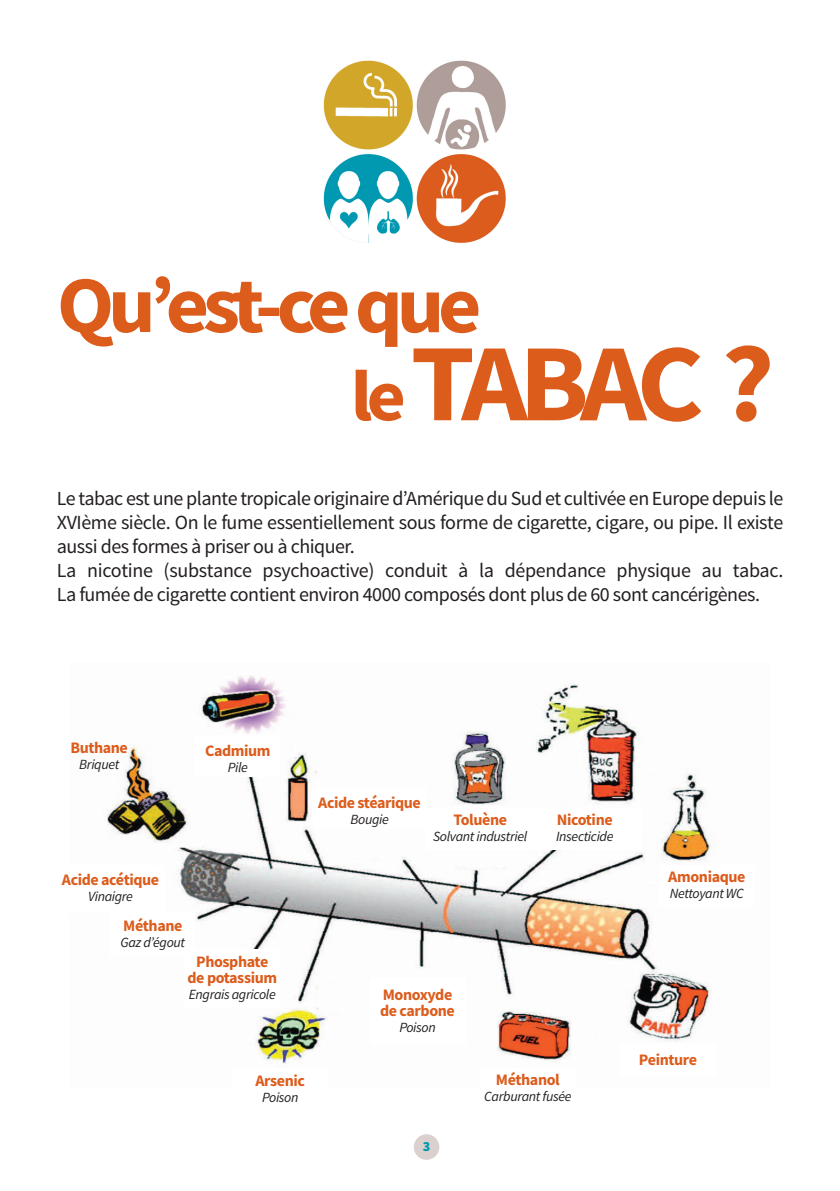
<style>
.page{position:relative;width:840px;height:1191px;background:#fff}
.page>*{position:absolute;margin:0;border:0;box-sizing:border-box;transform-origin:0 0}
.t1{font:700 110px "Source Sans Pro";letter-spacing:-.08em;color:#dc5c1c;scale:1.05 1}
.t2{font:700 80px "Source Sans Pro";color:#dc5c1c;scale:1.05 1}
.t3{font:20px/24px "Source Sans Pro";letter-spacing:-.025em;color:#231f20}
.t4{font:700 16px/16px "Source Sans Pro";letter-spacing:-.025em;color:#dc5c1c}
.t5{font:italic 14px "Source Sans Pro";letter-spacing:-.025em;color:#231f20}
.t6{font:900 14px "Source Sans Pro";color:#0098b0}
.s1{font-size:72px}
</style>
<div class="page">
<div style="left:413px;top:1134px;width:26px;height:25px;background:#dad1ce;border-radius:50%"></div>
<img style="left:323px;top:60px;width:183px;height:183px">
<img style="left:104px;top:676px;width:607px;height:388px">
<div style="left:195px;top:736px;width:85px;height:41px;background:#fff"></div>
<div style="left:312px;top:788px;width:114px;height:41px;background:#fff"></div>
<div style="left:426px;top:808px;width:107px;height:41px;background:#fff"></div>
<div style="left:527px;top:808px;width:114px;height:41px;background:#fff"></div>
<div style="left:658px;top:865px;width:96px;height:41px;background:#fff"></div>
<div style="left:369px;top:978px;width:96px;height:66px;background:#fff"></div>
<div style="left:184px;top:949px;width:96px;height:58px;background:#fff"></div>
<div style="left:110px;top:912px;width:85px;height:45px;background:#fff"></div>
<div style="left:57px;top:865px;width:107px;height:47px;background:#fff"></div>
<div style="left:619px;top:1044px;width:96px;height:32px;background:#fff"></div>
<h2 class="t2" style="left:57px;top:276px;width:406px">qu’est-ceque</h2>
<h1 class="t1" style="left:350px;top:343px;width:405px"><span class="s1">le</span>tabac ?</h1>
<p class="t3" style="left:57px;top:488px;width:727px">le tabac est une plante tropicale originaire d’amérique du sud et cultivée en europe depuis le Xvième siècle. on le fume essentiellement sous forme de cigarette, cigare, ou pipe. il existe aussi des formes à priser ou à chiquer.<br>la nicotine (substance psychoactive) conduit à la dépendance physique au tabac. la fumée de cigarette contient environ 4000 composés dont plus de 60 sont cancérigènes.</p>
<p class="t4" style="left:70px;top:740px;width:59px">buthane</p>
<p class="t5" style="left:79px;top:755px;width:42px">Briquet</p>
<p class="t4" style="left:205px;top:743px;width:67px">cadmium</p>
<p class="t5" style="left:228px;top:758px;width:22px">Pile</p>
<p class="t4" style="left:62px;top:873px;width:99px">acide acétique</p>
<p class="t5" style="left:88px;top:887px;width:46px">Vinaigre</p>
<p class="t4" style="left:123px;top:918px;width:61px">méthane</p>
<p class="t5" style="left:120px;top:933px;width:66px">Gaz d’égout</p>
<p class="t4" style="left:187px;top:954px;width:91px;text-align:center">phosphate de potassium</p>
<p class="t5" style="left:189px;top:985px;width:88px">Engrais agricole</p>
<p class="t4" style="left:318px;top:795px;width:104px">acide stéarique</p>
<p class="t5" style="left:350px;top:810px;width:40px">Bougie</p>
<p class="t4" style="left:453px;top:813px;width:55px">toluène</p>
<p class="t5" style="left:433px;top:828px;width:96px">Solvant industriel</p>
<p class="t4" style="left:556px;top:813px;width:57px">nicotine</p>
<p class="t5" style="left:556px;top:828px;width:59px">Insecticide</p>
<p class="t4" style="left:380px;top:987px;width:76px">monoxyde de carbone</p>
<p class="t5" style="left:399px;top:1018px;width:38px">Poison</p>
<p class="t4" style="left:255px;top:1074px;width:51px">arsenic</p>
<p class="t5" style="left:262px;top:1089px;width:38px">Poison</p>
<p class="t6" style="left:422px;top:1141px;width:9px">3</p>
<p class="t4" style="left:495px;top:1073px;width:65px">méthanol</p>
<p class="t5" style="left:484px;top:1087px;width:89px">Carburant fusée</p>
<p class="t4" style="left:668px;top:869px;width:79px">amoniaque</p>
<p class="t5" style="left:669px;top:884px;width:75px">Nettoyant WC</p>
<p class="t4" style="left:638px;top:1052px;width:59px">peinture</p>
</div>
